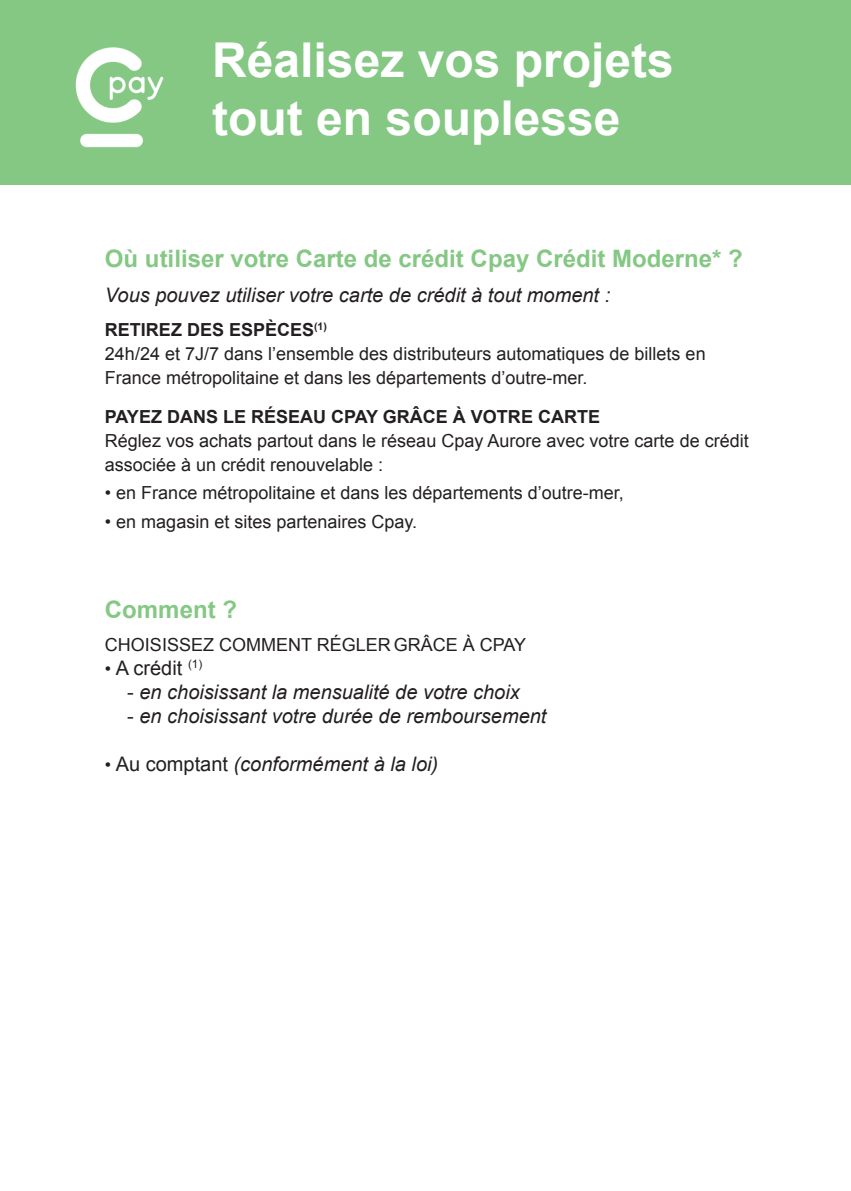
<style>
.page{position:relative;width:851px;height:1191px;background:#fff}
.page>*{position:absolute;margin:0;border:0;box-sizing:border-box;transform-origin:0 0}
.t1{font:700 48px/57.6px "Arial";color:#fff}
.t2{font:700 24px "Arial";color:#84c884}
.t3{font:italic 20px "Arial";color:#231f20}
.t4{font:20px "Arial";color:#231f20}
.t5{font:18px/24px "Arial";color:#231f20}
.t6{font:700 18px "Arial";color:#231f20}
.s1{font-weight:700}
.s2{font-size:18px}
.s3{font-style:normal}
.s4{font-style:normal;font-size:18px}
</style>
<div class="page">
<div style="left:0;top:0;width:850px;height:184px;background:#84c884"></div>
<img style="left:75px;top:47px;width:89px;height:101px">
<h1 class="t1" style="left:212px;top:32px;width:463px">Réalisez vos projets tout en souplesse</h1>
<h2 class="t2" style="left:105px;top:241px;width:639px">Où utiliser votre Carte de crédit Cpay Crédit Moderne* ?</h2>
<p class="t3" style="left:105px;top:282px;width:507px">Vous pouvez utiliser votre carte de crédit à tout moment :</p>
<p class="t5" style="left:105px;top:318px;width:602px"><span class="s1">RETIREZ DES ESPÈCES</span><sup>(1)<br></sup>24h/24 et 7J/7 dans l’ensemble des distributeurs automatiques de billets en<br>France métropolitaine et dans les départements d’outre-mer.</p>
<p class="t6" style="left:105px;top:404px;width:496px">PAYEZ DANS LE RÉSEAU CPAY GRÂCE À VOTRE CARTE</p>
<p class="t5" style="left:105px;top:428px;width:645px">Réglez vos achats partout dans le réseau Cpay Aurore avec votre carte de crédit associée à un crédit renouvelable :</p>
<p class="t5" style="left:105px;top:480px;width:520px">• en France métropolitaine et dans les départements d’outre-mer,</p>
<p class="t5" style="left:105px;top:509px;width:314px">• en magasin et sites partenaires Cpay.</p>
<h2 class="t2" style="left:105px;top:592px;width:134px">Comment ?</h2>
<p class="t5" style="left:105px;top:632px;width:422px">CHOISISSEZ COMMENT RÉGLER GRÂCE À CPAY</p>
<p class="t4" style="left:105px;top:654px;width:99px"><span class="s2">•</span> A crédit <sup>(1)</sup></p>
<p class="t3" style="left:127px;top:678px;width:394px"><span class="s3">-</span> en choisissant la mensualité de votre choix</p>
<p class="t3" style="left:127px;top:702px;width:421px"><span class="s3">-</span> en choisissant votre durée de remboursement</p>
<p class="t3" style="left:105px;top:750px;width:335px"><span class="s4">•</span> <span class="s3">Au comptant</span> (conformément à la loi)</p>
</div>
